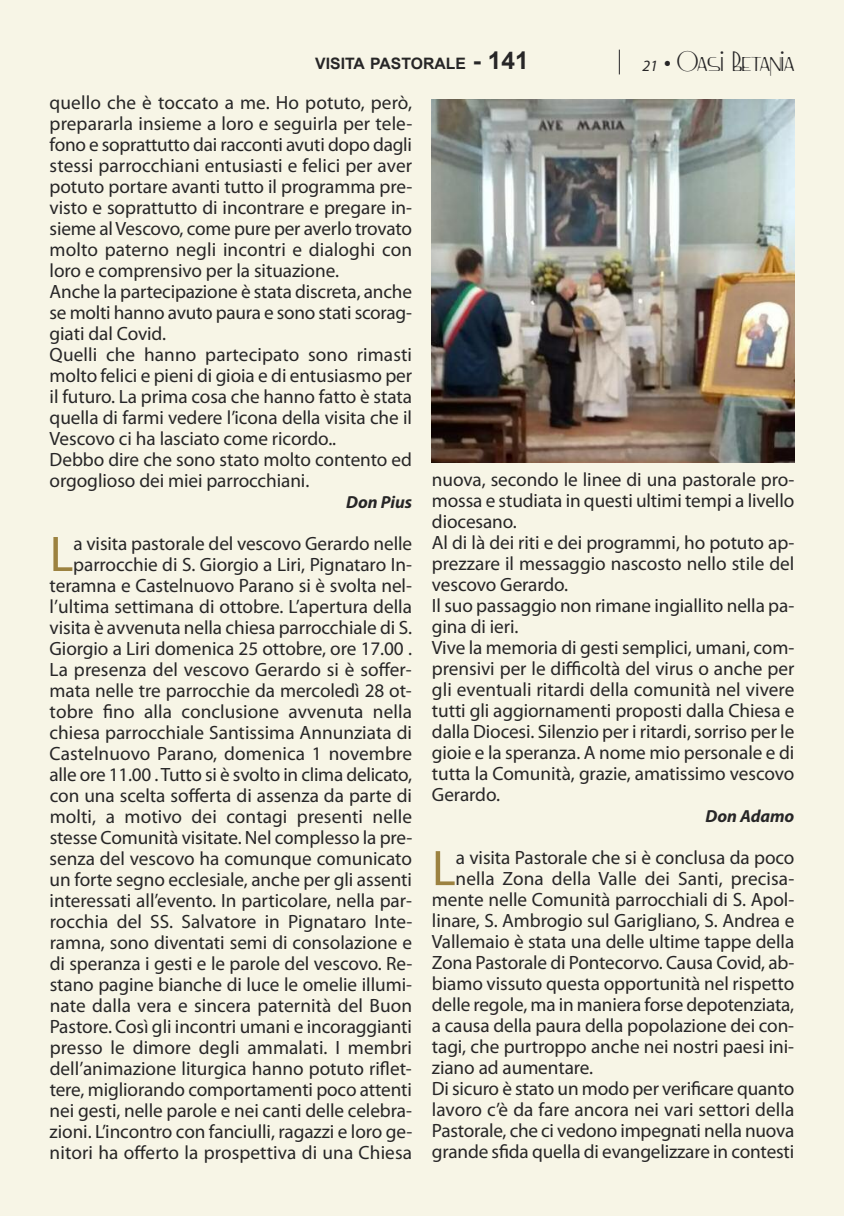
<style>
.page{position:relative;width:844px;height:1216px;background:#fff}
.page>*{position:absolute;margin:0;border:0;box-sizing:border-box;transform-origin:0 0}
.t1{font:50.4px "Myriad Pro";color:#9c8240}
.t2{font:28px "ss.drebeden";color:#272627}
.t3{font:19.25px/21px "Myriad Pro";letter-spacing:-.005em;color:#272627}
.t4{font:italic 700 17.5px "Myriad Pro";letter-spacing:-.005em;color:#272627}
.t5{font:700 15.75px "Arial";color:#272627}
.s1{font-size:24.5px}
.s2{font-family:"Myriad Pro";font-style:italic;font-size:15.75px}
.s3{font-family:"Arial";font-size:21px}
</style>
<div class="page">
<div style="left:0;top:0;width:843px;height:1215px;background:#f7f5e6"></div>
<svg style="left:619px;top:50px;width:1px;height:24px"></svg>
<img style="left:432px;top:99px;width:362px;height:363px">
<p class="t5" style="left:315px;top:55px;width:215px">VISITA PASTORALE <span class="s1">- 141</span></p>
<h2 class="t2" style="left:642px;top:50px;width:153px"><span class="s2">21</span> <span class="s3">•</span> Oasi Betania</h2>
<p class="t3" style="left:50px;top:93px;width:364px">quello che è toccato a me. Ho potuto, però, prepararla insieme a loro e seguirla per tele&shy;fono e soprattutto dai racconti avuti dopo dagli stessi parrocchiani entusiasti e felici per aver potuto portare avanti tutto il programma pre&shy;visto e soprattutto di incontrare e pregare in&shy;sieme alVescovo, come pure per averlo trovato molto paterno negli incontri e dialoghi con loro e comprensivo per la situazione.<br>Anche la partecipazione è stata discreta, anche se molti hanno avuto paura e sono stati scorag&shy;giati dal Covid.<br>Quelli che hanno partecipato sono rimasti molto felici e pieni di gioia e di entusiasmo per il futuro. La prima cosa che hanno fatto è stata quella di farmi vedere l’icona della visita che il Vescovo ci ha lasciato come ricordo..<br>Debbo dire che sono stato molto contento ed orgoglioso dei miei parrocchiani.</p>
<p class="t4" style="left:346px;top:495px;width:67px">Don Pius</p>
<h1 class="t1" style="left:50px;top:535px;width:25px">L</h1>
<p class="t3" style="left:50px;top:534px;width:364px;text-align:right">a visita pastorale del vescovo Gerardo nelle parrocchie di S. Giorgio a Liri, Pignataro In&shy;teramna e Castelnuovo Parano si è svolta nel&shy;l’ultima settimana di ottobre. L’apertura della visita è avvenuta nella chiesa parrocchiale di S.<br>Giorgio a Liri domenica 25 ottobre, ore 17.00 .<br>La presenza del vescovo Gerardo si è soffer&shy;mata nelle tre parrocchie da mercoledì 28 ot&shy;tobre fino alla conclusione avvenuta nella chiesa parrocchiale Santissima Annunziata di Castelnuovo Parano, domenica 1 novembre alle ore 11.00 .Tutto si è svolto in clima delicato, con una scelta sofferta di assenza da parte di molti, a motivo dei contagi presenti nelle stesse Comunità visitate. Nel complesso la pre&shy;senza del vescovo ha comunque comunicato un forte segno ecclesiale, anche per gli assenti interessati all’evento. In particolare, nella par&shy;rocchia del SS. Salvatore in Pignataro Inte&shy;ramna, sono diventati semi di consolazione e di speranza i gesti e le parole del vescovo. Re&shy;stano pagine bianche di luce le omelie illumi&shy;nate dalla vera e sincera paternità del Buon Pastore. Così gli incontri umani e incoraggianti presso le dimore degli ammalati. I membri dell’animazione liturgica hanno potuto riflet&shy;tere, migliorando comportamenti poco attenti nei gesti, nelle parole e nei canti delle celebra&shy;zioni. L’incontro con fanciulli, ragazzi e loro ge&shy;nitori ha offerto la prospettiva di una Chiesa</p>
<p class="t3" style="left:432px;top:470px;width:364px">nuova, secondo le linee di una pastorale pro&shy;mossa e studiata in questi ultimi tempi a livello diocesano.<br>Al di là dei riti e dei programmi, ho potuto ap&shy;prezzare il messaggio nascosto nello stile del vescovo Gerardo.<br>Il suo passaggio non rimane ingiallito nella pa&shy;gina di ieri.<br>Vive la memoria di gesti semplici, umani, com&shy;prensivi per le difficoltà del virus o anche per gli eventuali ritardi della comunità nel vivere tutti gli aggiornamenti proposti dalla Chiesa e dalla Diocesi. Silenzio per i ritardi, sorriso per le gioie e la speranza. A nome mio personale e di tutta la Comunità, grazie, amatissimo vescovo Gerardo.</p>
<p class="t4" style="left:705px;top:809px;width:90px">Don Adamo</p>
<h1 class="t1" style="left:432px;top:849px;width:25px">L</h1>
<p class="t3" style="left:455px;top:848px;width:340px">a visita Pastorale che si è conclusa da poco</p>
<p class="t3" style="left:455px;top:869px;width:340px">nella Zona della Valle dei Santi, precisa-</p>
<p class="t3" style="left:432px;top:890px;width:364px">mente nelle Comunità parrocchiali di S. Apol-</p>
<p class="t3" style="left:432px;top:911px;width:364px">linare, S. Ambrogio sul Garigliano, S. Andrea e</p>
<p class="t3" style="left:432px;top:932px;width:364px">Vallemaio è stata una delle ultime tappe della</p>
<p class="t3" style="left:432px;top:953px;width:364px">Zona Pastorale di Pontecorvo. Causa Covid, ab-</p>
<p class="t3" style="left:432px;top:974px;width:364px">biamo vissuto questa opportunità nel rispetto</p>
<p class="t3" style="left:432px;top:995px;width:364px">delle regole, ma in maniera forse depotenziata,</p>
<p class="t3" style="left:432px;top:1016px;width:364px">a causa della paura della popolazione dei con-</p>
<p class="t3" style="left:432px;top:1037px;width:364px">tagi, che purtroppo anche nei nostri paesi ini-</p>
<p class="t3" style="left:432px;top:1058px;width:163px">ziano ad aumentare.</p>
<p class="t3" style="left:432px;top:1079px;width:364px">Di sicuro è stato un modo per verificare quanto</p>
<p class="t3" style="left:432px;top:1100px;width:364px">lavoro c’è da fare ancora nei vari settori della</p>
<p class="t3" style="left:432px;top:1121px;width:364px">Pastorale, che ci vedono impegnati nella nuova</p>
<p class="t3" style="left:432px;top:1142px;width:364px">grande sfida quella di evangelizzare in contesti</p>
</div>
